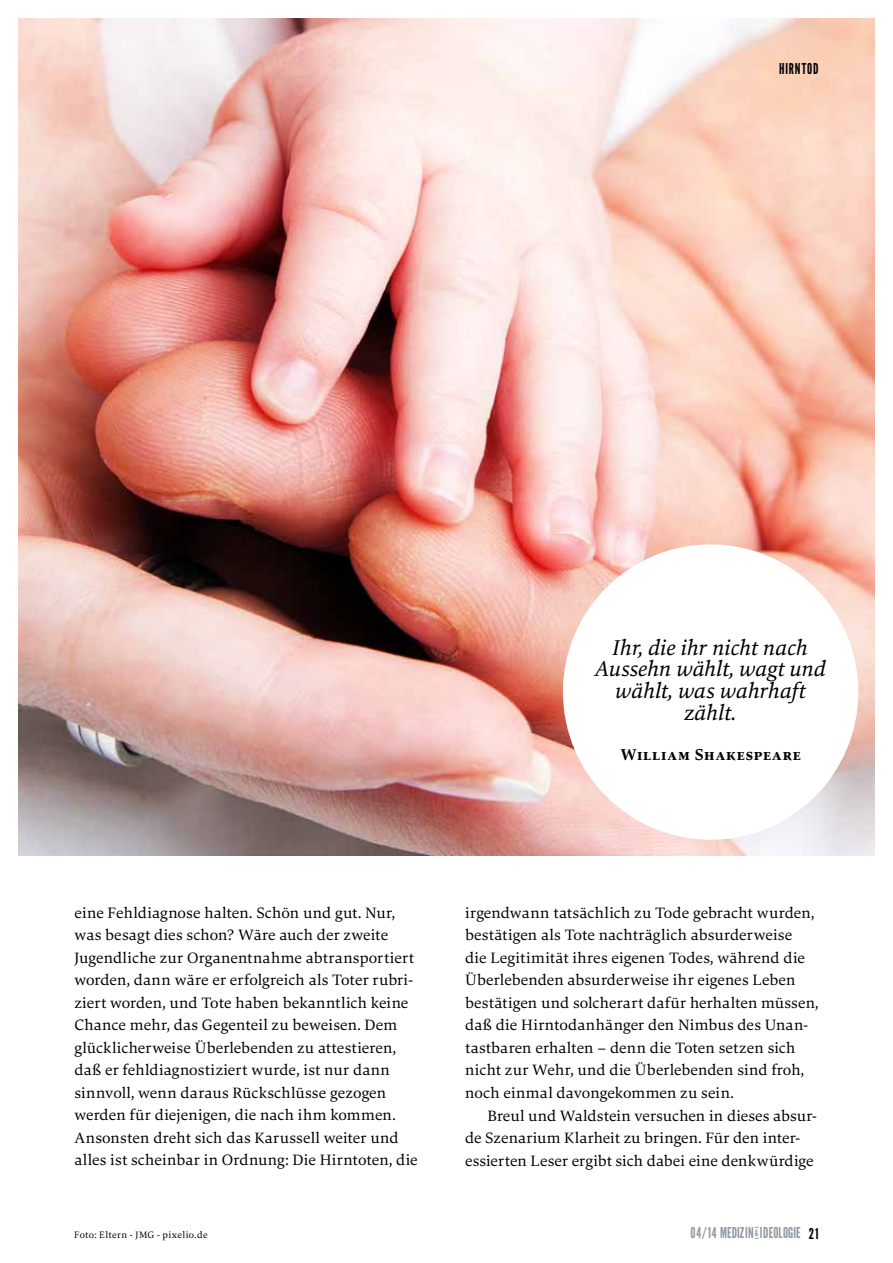
<style>
.page{position:relative;width:893px;height:1263px;background:#fff}
.page>*{position:absolute;margin:0;border:0;box-sizing:border-box;transform-origin:0 0}
.t1{font:italic 22.5px/21.9px "Carat";letter-spacing:-.005em;color:#000;text-align:center;scale:.96 1}
.t2{font:700 16.5px "Carat";letter-spacing:.065em;color:#000;scale:.96 1}
.t3{font:15.75px/22.5px "Carat";letter-spacing:.005em;color:#000}
.t4{font:15px "League Gothic";letter-spacing:.01em;color:#909aa3;scale:.96 1}
.t5{font:15px "League Gothic";letter-spacing:.06em;color:#000;scale:.96 1}
.t6{font:9.75px "Carat";letter-spacing:.035em;color:#000}
.s1{font-size:14.85px;color:#000}
</style>
<div class="page">
<img style="left:19px;top:19px;width:855px;height:837px">
<div style="left:563px;top:544px;width:295px;height:296px;background:#fff;border-radius:50%"></div>
<p class="t5" style="left:779px;top:60px;width:43px">HIRNTOD</p>
<h1 class="t1" style="left:595px;top:636px;width:242px">Ihr, die ihr nicht nach<br>Aussehn wählt, wagt und wählt, was wahrhaft zählt.</h1>
<p class="t2" style="left:620px;top:744px;width:190px">William Shakespeare</p>
<p class="t3" style="left:74px;top:901px;width:345px">eine Fehldiagnose halten. Schön und gut. Nur, was besagt dies schon? Wäre auch der zweite Jugendliche zur Organentnahme abtransportiert worden, dann wäre er erfolgreich als Toter rubri&shy;ziert worden, und Tote haben bekanntlich keine Chance mehr, das Gegenteil zu beweisen. Dem glücklicherweise Überlebenden zu attestieren, daß er fehldiagnostiziert wurde, ist nur dann sinnvoll, wenn daraus Rückschlüsse gezogen werden für diejenigen, die nach ihm kommen.<br>Ansonsten dreht sich das Karussell weiter und alles ist scheinbar in Ordnung: Die Hirntoten, die</p>
<p class="t3" style="left:465px;top:901px;width:355px">irgendwann tatsächlich zu Tode gebracht wurden, bestätigen als Tote nachträglich absurderweise<br>die Legitimität ihres eigenen Todes, während die Überlebenden absurderweise ihr eigenes Leben bestätigen und solcherart dafür herhalten müssen, daß die Hirntodanhänger den Nimbus des Unan&shy;tastbaren erhalten – denn die Toten setzen sich nicht zur Wehr, und die Überlebenden sind froh, noch einmal davongekommen zu sein.</p>
<p class="t3" style="left:465px;top:1104px;width:353px;text-indent:23px">Breul und Waldstein versuchen in dieses absur&shy;de Szenarium Klarheit zu bringen. Für den inter&shy;essierten Leser ergibt sich dabei eine denkwürdige</p>
<p class="t6" style="left:74px;top:1228px;width:135px">Foto: Eltern - JMG - pixelio.de</p>
<p class="t4" style="left:690px;top:1224px;width:135px">04/14 MEDIZIN<sup>&amp;</sup> I DEOLOGIE <span class="s1">21</span></p>
</div>
